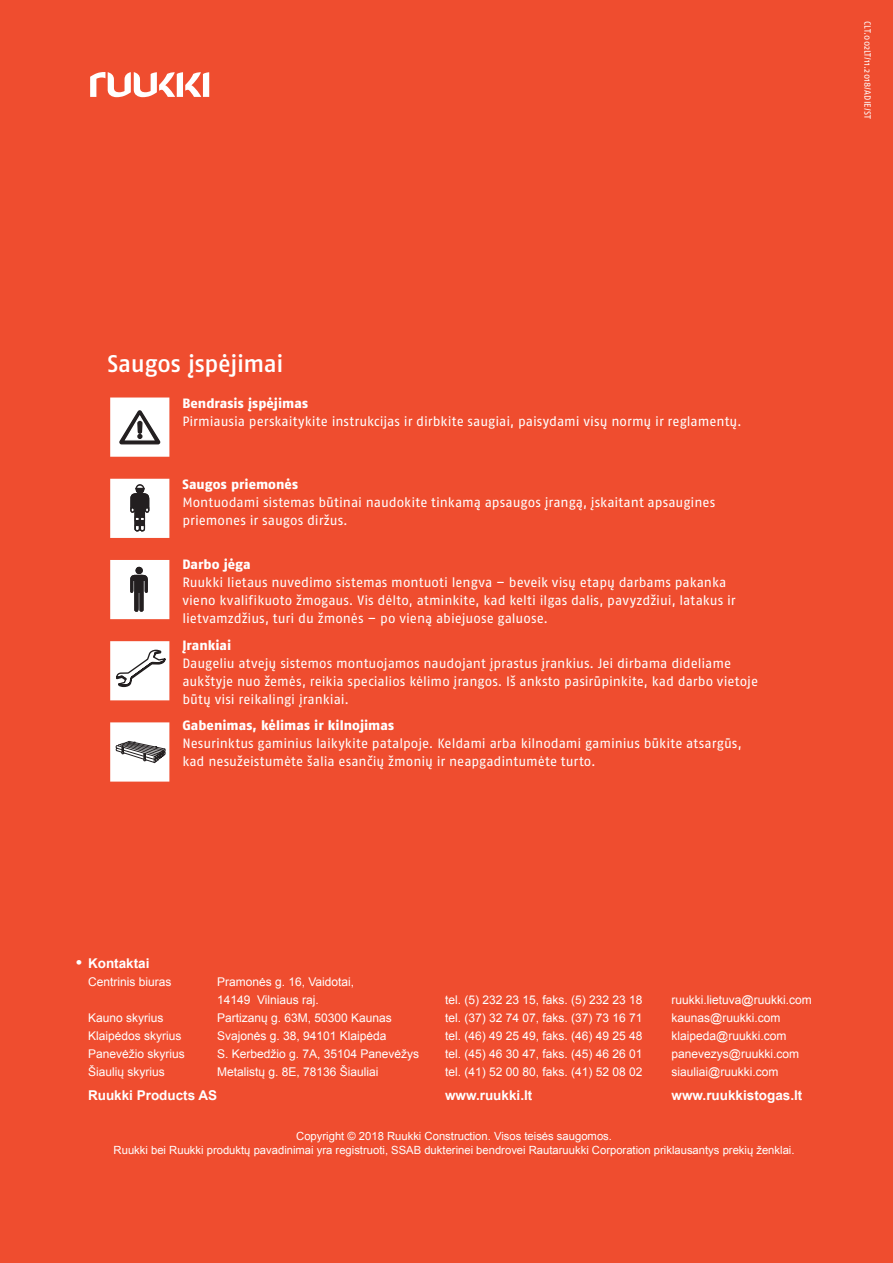
<style>
.page{position:relative;width:893px;height:1263px;background:#ef4d2f}
.page>*{position:absolute;margin:0;border:0;box-sizing:border-box;transform-origin:0 0}
.t1{font:500 24px "Fago Pro";letter-spacing:-.015em;color:#fff}
.t2{font:13.5px/18px "Fago Pro";color:#fff}
.t3{font:800 13.5px "Fago Pro";color:#fff}
.t4{font:700 13.5px "Arial";color:#fff}
.t5{font:12px/18px "Arial";color:#fff}
.t6{font:11.25px/13.5px "Arial";color:#fff;text-align:center}
.t7{font:9px "Fago Pro";letter-spacing:.01em;color:#fff}
.s1{font-size:16.5px}
</style>
<div class="page">
<svg style="left:110px;top:397px;width:59px;height:385px"></svg>
<svg style="left:90px;top:72px;width:119px;height:25px"></svg>
<p class="t7" style="left:873px;top:21px;width:99px;rotate:90deg">CLT.002LT/11.2018/ADIE/ST</p>
<h1 class="t1" style="left:107px;top:349px;width:178px">Saugos įspėjimai</h1>
<p class="t3" style="left:182px;top:395px;width:127px">Bendrasis įspėjimas</p>
<p class="t2" style="left:182px;top:412px;width:561px">Pirmiausia perskaitykite instrukcijas ir dirbkite saugiai, paisydami visų normų ir reglamentų.</p>
<p class="t3" style="left:182px;top:476px;width:117px">Saugos priemonės</p>
<p class="t2" style="left:182px;top:493px;width:534px">Montuodami sistemas būtinai naudokite tinkamą apsaugos įrangą, įskaitant apsaugines priemones ir saugos diržus.</p>
<p class="t3" style="left:182px;top:556px;width:70px">Darbo jėga</p>
<p class="t2" style="left:182px;top:573px;width:555px">Ruukki lietaus nuvedimo sistemas montuoti lengva – beveik visų etapų darbams pakanka vieno kvalifikuoto žmogaus. Vis dėlto, atminkite, kad kelti ilgas dalis, pavyzdžiui, latakus ir lietvamzdžius, turi du žmonės – po vieną abiejuose galuose.</p>
<p class="t3" style="left:182px;top:637px;width:50px">Įrankiai</p>
<p class="t2" style="left:182px;top:654px;width:577px">Daugeliu atvejų sistemos montuojamos naudojant įprastus įrankius. Jei dirbama dideliame aukštyje nuo žemės, reikia specialios kėlimo įrangos. Iš anksto pasirūpinkite, kad darbo vietoje būtų visi reikalingi įrankiai.</p>
<p class="t3" style="left:182px;top:717px;width:213px">Gabenimas, kėlimas ir kilnojimas</p>
<p class="t2" style="left:182px;top:734px;width:561px">Nesurinktus gaminius laikykite patalpoje. Keldami arba kilnodami gaminius būkite atsargūs, kad nesužeistumėte šalia esančių žmonių ir neapgadintumėte turto.</p>
<p class="t4" style="left:76px;top:954px;width:75px"><span class="s1">•</span> Kontaktai</p>
<p class="t5" style="left:88px;top:972px;width:85px">Centrinis biuras</p>
<p class="t5" style="left:217px;top:972px;width:139px">Pramonės g. 16, Vaidotai,<br>14149 Vilniaus raj.</p>
<p class="t5" style="left:445px;top:990px;width:199px">tel. (5) 232 23 15, faks. (5) 232 23 18</p>
<p class="t5" style="left:672px;top:990px;width:142px">ruukki.lietuva@ruukki.com</p>
<p class="t5" style="left:88px;top:1008px;width:77px">Kauno skyrius</p>
<p class="t5" style="left:217px;top:1008px;width:176px">Partizanų g. 63M, 50300 Kaunas</p>
<p class="t5" style="left:445px;top:1008px;width:199px">tel. (37) 32 74 07, faks. (37) 73 16 71</p>
<p class="t5" style="left:672px;top:1008px;width:110px">kaunas@ruukki.com</p>
<p class="t5" style="left:88px;top:1026px;width:95px">Klaipėdos skyrius</p>
<p class="t5" style="left:217px;top:1026px;width:171px">Svajonės g. 38, 94101 Klaipėda</p>
<p class="t5" style="left:445px;top:1026px;width:199px">tel. (46) 49 25 49, faks. (46) 49 25 48</p>
<p class="t5" style="left:672px;top:1026px;width:116px">klaipeda@ruukki.com</p>
<p class="t5" style="left:88px;top:1044px;width:98px">Panevėžio skyrius</p>
<p class="t5" style="left:217px;top:1044px;width:204px">S. Kerbedžio g. 7A, 35104 Panevėžys</p>
<p class="t5" style="left:445px;top:1044px;width:199px">tel. (45) 46 30 47, faks. (45) 46 26 01</p>
<p class="t5" style="left:672px;top:1044px;width:129px">panevezys@ruukki.com</p>
<p class="t5" style="left:88px;top:1062px;width:78px">Šiaulių skyrius</p>
<p class="t5" style="left:217px;top:1062px;width:163px">Metalistų g. 8E, 78136 Šiauliai</p>
<p class="t5" style="left:445px;top:1062px;width:199px">tel. (41) 52 00 80, faks. (41) 52 08 02</p>
<p class="t5" style="left:672px;top:1062px;width:108px">siauliai@ruukki.com</p>
<p class="t4" style="left:88px;top:1086px;width:131px">Ruukki Products AS</p>
<p class="t4" style="left:445px;top:1086px;width:89px">www.ruukki.lt</p>
<p class="t4" style="left:672px;top:1086px;width:132px">www.ruukkistogas.lt</p>
<p class="t6" style="left:114px;top:1129px;width:682px">Copyright © 2018 Ruukki Construction. Visos teisės saugomos.<br>Ruukki bei Ruukki produktų pavadinimai yra registruoti, SSAB dukterinei bendrovei Rautaruukki Corporation priklausantys prekių ženklai.</p>
</div>
